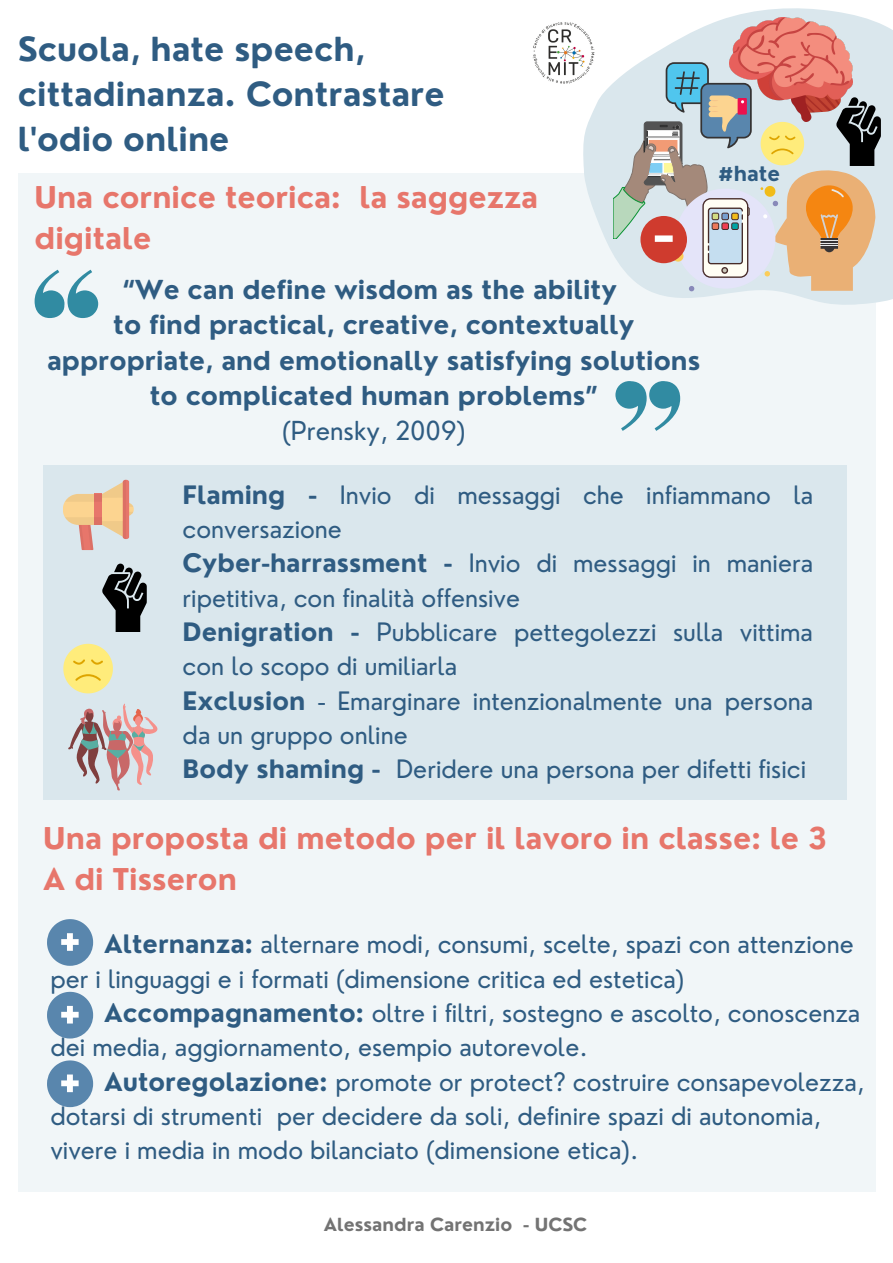
<style>
.page{position:relative;width:893px;height:1263px;background:#fff}
.page>*{position:absolute;margin:0;border:0;box-sizing:border-box;transform-origin:0 0}
.t1{font:700 32.33px "Nourd";color:#2f5c82}
.t2{font:700 29.25px/40.5px "Nourd";color:#e7766b}
.t3{font:700 25.5px/35.5px "Nourd";color:#2f5c82;text-align:center}
.t4{font:25.5px "Nourd";color:#2f5c82}
.t5{font:24.75px/34.3px "Nourd";color:#2f5c82}
.t6{font:700 20.25px "Nourd";color:#2f5c82}
.t7{font:700 17.62px "Nourd";color:#737373}
.s1{font-weight:700}
</style>
<div class="page">
<div style="left:18px;top:174px;width:857px;height:1018px;background:#f1f6f8"></div>
<svg style="left:574px;top:8px;width:319px;height:314px"></svg>
<img style="left:729px;top:17px;width:124px;height:45px">
<svg style="left:35px;top:270px;width:63px;height:48px"></svg>
<svg style="left:615px;top:381px;width:65px;height:50px"></svg>
<div style="left:43px;top:465px;width:803px;height:335px;background:#dae7ed"></div>
<svg style="left:68px;top:703px;width:90px;height:87px"></svg>
<svg style="left:63px;top:644px;width:50px;height:49px"></svg>
<svg style="left:102px;top:564px;width:45px;height:67px"></svg>
<svg style="left:63px;top:480px;width:70px;height:70px"></svg>
<svg style="left:47px;top:919px;width:46px;height:47px"></svg>
<svg style="left:47px;top:1060px;width:46px;height:47px"></svg>
<svg style="left:47px;top:992px;width:46px;height:46px"></svg>
<svg style="left:613px;top:62px;width:268px;height:229px;background:#c9bab0"></svg>
<img style="left:532px;top:16px;width:68px;height:73px">
<p class="t1" style="left:18px;top:29px;width:349px">Scuola, hate speech,</p>
<p class="t1" style="left:18px;top:74px;width:428px">cittadinanza. Contrastare</p>
<p class="t1" style="left:18px;top:119px;width:213px">l'odio online</p>
<p class="t2" style="left:35px;top:177px;width:505px">Una cornice teorica: la saggezza</p>
<p class="t2" style="left:35px;top:218px;width:118px">digitale</p>
<p class="t3" style="left:123px;top:271px;width:496px">“We can define wisdom as the ability</p>
<p class="t3" style="left:47px;top:307px;width:655px">to find practical, creative, contextually appropriate, and emotionally satisfying solutions to complicated human problems”</p>
<p class="t4" style="left:282px;top:415px;width:185px">(Prensky, 2009)</p>
<p class="t6" style="left:718px;top:161px;width:63px">#hate</p>
<p class="t5" style="left:183px;top:477px;width:632px"><span class="s1">Flaming -</span> Invio di messaggi che infiammano la conversazione</p>
<p class="t5" style="left:183px;top:546px;width:632px"><span class="s1">Cyber-harrassment -</span> Invio di messaggi in maniera ripetitiva, con finalità offensive</p>
<p class="t5" style="left:183px;top:615px;width:632px"><span class="s1">Denigration -</span> Pubblicare pettegolezzi sulla vittima con lo scopo di umiliarla</p>
<p class="t5" style="left:183px;top:683px;width:632px"><span class="s1">Exclusion</span> - Emarginare intenzionalmente una persona da un gruppo online</p>
<p class="t5" style="left:183px;top:752px;width:625px"><span class="s1">Body shaming -</span> Deridere una persona per difetti fisici</p>
<p class="t2" style="left:43px;top:818px;width:785px">Una proposta di metodo per il lavoro in classe: le 3<br>A di Tisseron</p>
<p class="t5" style="left:50px;top:927px;width:805px;text-indent:54px"><span class="s1">Alternanza:</span> alternare modi, consumi, scelte, spazi con attenzione per i linguaggi e i formati (dimensione critica ed estetica)</p>
<p class="t5" style="left:50px;top:995px;width:811px;text-indent:54px"><span class="s1">Accompagnamento:</span> oltre i filtri, sostegno e ascolto, conoscenza dei media, aggiornamento, esempio autorevole.</p>
<p class="t5" style="left:50px;top:1064px;width:815px;text-indent:54px"><span class="s1">Autoregolazione:</span> promote or protect? costruire consapevolezza, dotarsi di strumenti per decidere da soli, definire spazi di autonomia, vivere i media in modo bilanciato (dimensione etica).</p>
<p class="t7" style="left:324px;top:1214px;width:265px">Alessandra Carenzio - UCSC</p>
</div>
